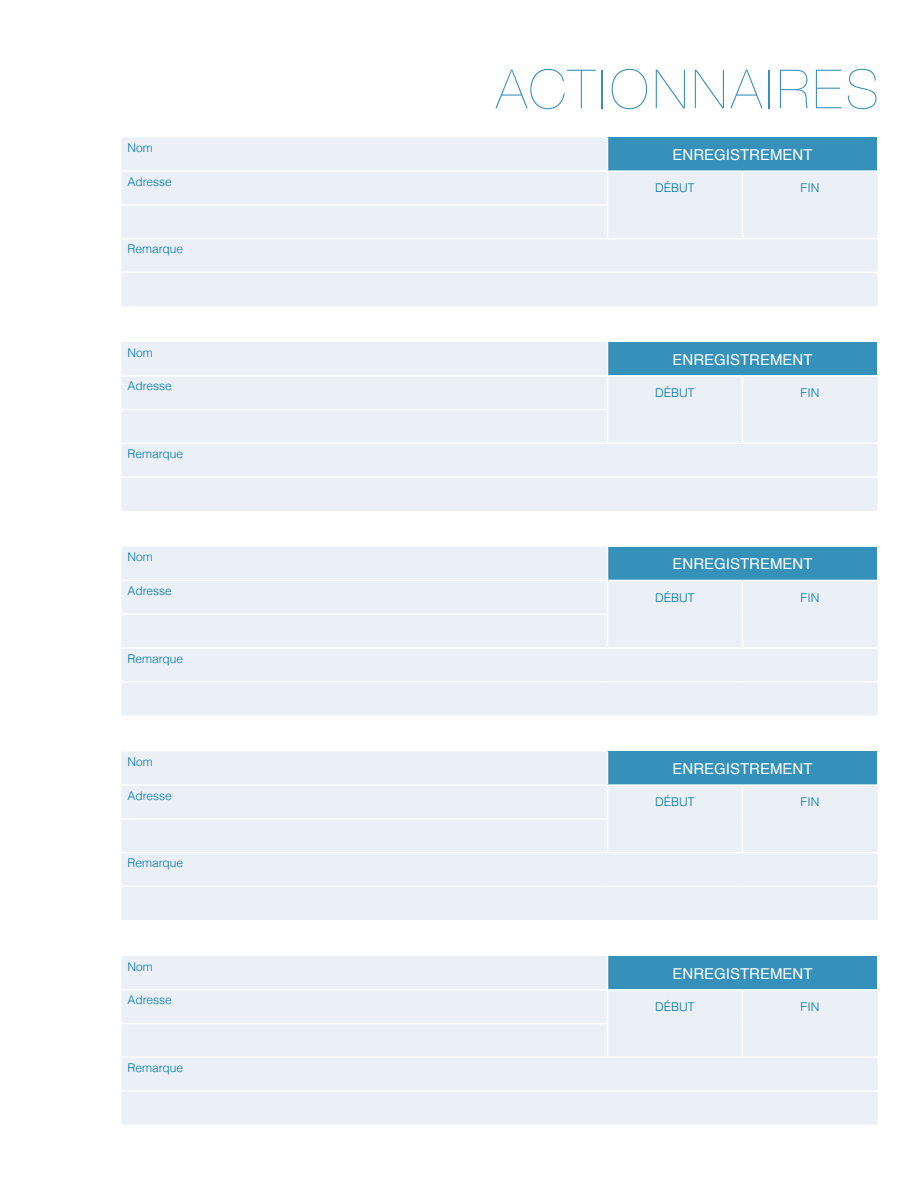
<style>
.page{position:relative;width:918px;height:1188px;background:#fff}
.page>*{position:absolute;margin:0;border:0;box-sizing:border-box;transform-origin:0 0}
.t1{font:200 54px "Helvetica Neue";letter-spacing:.075em;color:#3590ba}
.t2{font:15px "Helvetica";color:#fff}
.t3{font:300 12px "Helvetica";color:#0076a9}
</style>
<div class="page">
<div style="left:122px;top:137px;width:756px;height:169px;background:#ebf0f6"></div>
<div style="left:608px;top:137px;width:270px;height:34px;background:#3590ba"></div>
<hr style="left:607px;top:172px;width:1px;height:32px;background:#fff">
<hr style="left:607px;top:206px;width:1px;height:32px;background:#fff">
<hr style="left:122px;top:170px;width:486px;height:2px;background:#fff">
<hr style="left:122px;top:204px;width:486px;height:2px;background:#fff">
<hr style="left:122px;top:238px;width:486px;height:1px;background:#fff">
<hr style="left:608px;top:238px;width:134px;height:1px;background:#fff">
<hr style="left:742px;top:238px;width:136px;height:1px;background:#fff">
<hr style="left:122px;top:272px;width:486px;height:1px;background:#fff">
<hr style="left:608px;top:272px;width:134px;height:1px;background:#fff">
<hr style="left:742px;top:272px;width:136px;height:1px;background:#fff">
<hr style="left:607px;top:137px;width:1px;height:33px;background:#fff">
<hr style="left:608px;top:170px;width:134px;height:2px;background:#fff">
<hr style="left:742px;top:170px;width:136px;height:2px;background:#fff">
<hr style="left:742px;top:172px;width:1px;height:33px;background:#fff">
<hr style="left:742px;top:205px;width:1px;height:33px;background:#fff">
<div style="left:122px;top:342px;width:756px;height:169px;background:#ebf0f6"></div>
<div style="left:608px;top:342px;width:270px;height:34px;background:#3590ba"></div>
<hr style="left:607px;top:377px;width:1px;height:32px;background:#fff">
<hr style="left:607px;top:410px;width:1px;height:33px;background:#fff">
<hr style="left:122px;top:375px;width:486px;height:2px;background:#fff">
<hr style="left:122px;top:409px;width:486px;height:1px;background:#fff">
<hr style="left:122px;top:443px;width:486px;height:1px;background:#fff">
<hr style="left:608px;top:443px;width:134px;height:1px;background:#fff">
<hr style="left:742px;top:443px;width:136px;height:1px;background:#fff">
<hr style="left:122px;top:476px;width:486px;height:2px;background:#fff">
<hr style="left:608px;top:476px;width:134px;height:2px;background:#fff">
<hr style="left:742px;top:476px;width:136px;height:2px;background:#fff">
<hr style="left:607px;top:342px;width:1px;height:33px;background:#fff">
<hr style="left:608px;top:375px;width:134px;height:2px;background:#fff">
<hr style="left:742px;top:375px;width:136px;height:2px;background:#fff">
<hr style="left:742px;top:377px;width:1px;height:33px;background:#fff">
<hr style="left:742px;top:410px;width:1px;height:33px;background:#fff">
<div style="left:122px;top:547px;width:756px;height:168px;background:#ebf0f6"></div>
<div style="left:608px;top:547px;width:270px;height:33px;background:#3590ba"></div>
<hr style="left:607px;top:581px;width:1px;height:32px;background:#fff">
<hr style="left:607px;top:615px;width:1px;height:32px;background:#fff">
<hr style="left:122px;top:580px;width:486px;height:1px;background:#fff">
<hr style="left:122px;top:613px;width:486px;height:2px;background:#fff">
<hr style="left:122px;top:647px;width:486px;height:2px;background:#fff">
<hr style="left:608px;top:647px;width:134px;height:2px;background:#fff">
<hr style="left:742px;top:647px;width:136px;height:2px;background:#fff">
<hr style="left:122px;top:681px;width:486px;height:1px;background:#fff">
<hr style="left:608px;top:681px;width:134px;height:1px;background:#fff">
<hr style="left:742px;top:681px;width:136px;height:1px;background:#fff">
<hr style="left:607px;top:547px;width:1px;height:33px;background:#fff">
<hr style="left:608px;top:580px;width:134px;height:1px;background:#fff">
<hr style="left:742px;top:580px;width:136px;height:1px;background:#fff">
<hr style="left:742px;top:581px;width:1px;height:33px;background:#fff">
<hr style="left:742px;top:614px;width:1px;height:33px;background:#fff">
<div style="left:122px;top:751px;width:756px;height:169px;background:#ebf0f6"></div>
<div style="left:608px;top:751px;width:270px;height:34px;background:#3590ba"></div>
<hr style="left:607px;top:786px;width:1px;height:32px;background:#fff">
<hr style="left:607px;top:820px;width:1px;height:32px;background:#fff">
<hr style="left:122px;top:784px;width:486px;height:2px;background:#fff">
<hr style="left:122px;top:818px;width:486px;height:2px;background:#fff">
<hr style="left:122px;top:852px;width:486px;height:1px;background:#fff">
<hr style="left:608px;top:852px;width:134px;height:1px;background:#fff">
<hr style="left:742px;top:852px;width:136px;height:1px;background:#fff">
<hr style="left:122px;top:886px;width:486px;height:1px;background:#fff">
<hr style="left:608px;top:886px;width:134px;height:1px;background:#fff">
<hr style="left:742px;top:886px;width:136px;height:1px;background:#fff">
<hr style="left:607px;top:751px;width:1px;height:33px;background:#fff">
<hr style="left:608px;top:784px;width:134px;height:2px;background:#fff">
<hr style="left:742px;top:784px;width:136px;height:2px;background:#fff">
<hr style="left:742px;top:786px;width:1px;height:33px;background:#fff">
<hr style="left:742px;top:819px;width:1px;height:33px;background:#fff">
<div style="left:122px;top:956px;width:756px;height:169px;background:#ebf0f6"></div>
<div style="left:608px;top:956px;width:270px;height:34px;background:#3590ba"></div>
<hr style="left:607px;top:991px;width:1px;height:32px;background:#fff">
<hr style="left:607px;top:1024px;width:1px;height:33px;background:#fff">
<hr style="left:122px;top:989px;width:486px;height:2px;background:#fff">
<hr style="left:122px;top:1023px;width:486px;height:1px;background:#fff">
<hr style="left:122px;top:1057px;width:486px;height:1px;background:#fff">
<hr style="left:608px;top:1057px;width:134px;height:1px;background:#fff">
<hr style="left:742px;top:1057px;width:136px;height:1px;background:#fff">
<hr style="left:122px;top:1090px;width:486px;height:2px;background:#fff">
<hr style="left:608px;top:1090px;width:134px;height:2px;background:#fff">
<hr style="left:742px;top:1090px;width:136px;height:2px;background:#fff">
<hr style="left:607px;top:956px;width:1px;height:33px;background:#fff">
<hr style="left:608px;top:989px;width:134px;height:2px;background:#fff">
<hr style="left:742px;top:989px;width:136px;height:2px;background:#fff">
<hr style="left:742px;top:991px;width:1px;height:33px;background:#fff">
<hr style="left:742px;top:1024px;width:1px;height:33px;background:#fff">
<p class="t3" style="left:128px;top:140px;width:27px">Nom</p>
<p class="t1" style="left:496px;top:58px;width:384px">ACTIONNAIRES</p>
<p class="t2" style="left:673px;top:143px;width:142px">ENREGISTREMENT</p>
<p class="t3" style="left:128px;top:174px;width:46px">Adresse</p>
<p class="t3" style="left:655px;top:181px;width:41px">DÉBUT</p>
<p class="t3" style="left:801px;top:181px;width:20px">FIN</p>
<p class="t3" style="left:128px;top:242px;width:57px">Remarque</p>
<p class="t3" style="left:128px;top:345px;width:27px">Nom</p>
<p class="t2" style="left:673px;top:348px;width:142px">ENREGISTREMENT</p>
<p class="t3" style="left:128px;top:379px;width:46px">Adresse</p>
<p class="t3" style="left:655px;top:385px;width:41px">DÉBUT</p>
<p class="t3" style="left:801px;top:385px;width:20px">FIN</p>
<p class="t3" style="left:128px;top:446px;width:57px">Remarque</p>
<p class="t3" style="left:128px;top:550px;width:27px">Nom</p>
<p class="t2" style="left:673px;top:552px;width:142px">ENREGISTREMENT</p>
<p class="t3" style="left:128px;top:583px;width:46px">Adresse</p>
<p class="t3" style="left:655px;top:590px;width:41px">DÉBUT</p>
<p class="t3" style="left:801px;top:590px;width:20px">FIN</p>
<p class="t3" style="left:128px;top:651px;width:57px">Remarque</p>
<p class="t3" style="left:128px;top:754px;width:27px">Nom</p>
<p class="t2" style="left:673px;top:757px;width:142px">ENREGISTREMENT</p>
<p class="t3" style="left:128px;top:788px;width:46px">Adresse</p>
<p class="t3" style="left:655px;top:795px;width:41px">DÉBUT</p>
<p class="t3" style="left:801px;top:795px;width:20px">FIN</p>
<p class="t3" style="left:128px;top:855px;width:57px">Remarque</p>
<p class="t3" style="left:128px;top:959px;width:27px">Nom</p>
<p class="t2" style="left:673px;top:962px;width:142px">ENREGISTREMENT</p>
<p class="t3" style="left:128px;top:993px;width:46px">Adresse</p>
<p class="t3" style="left:655px;top:999px;width:41px">DÉBUT</p>
<p class="t3" style="left:801px;top:999px;width:20px">FIN</p>
<p class="t3" style="left:128px;top:1060px;width:57px">Remarque</p>
</div>
